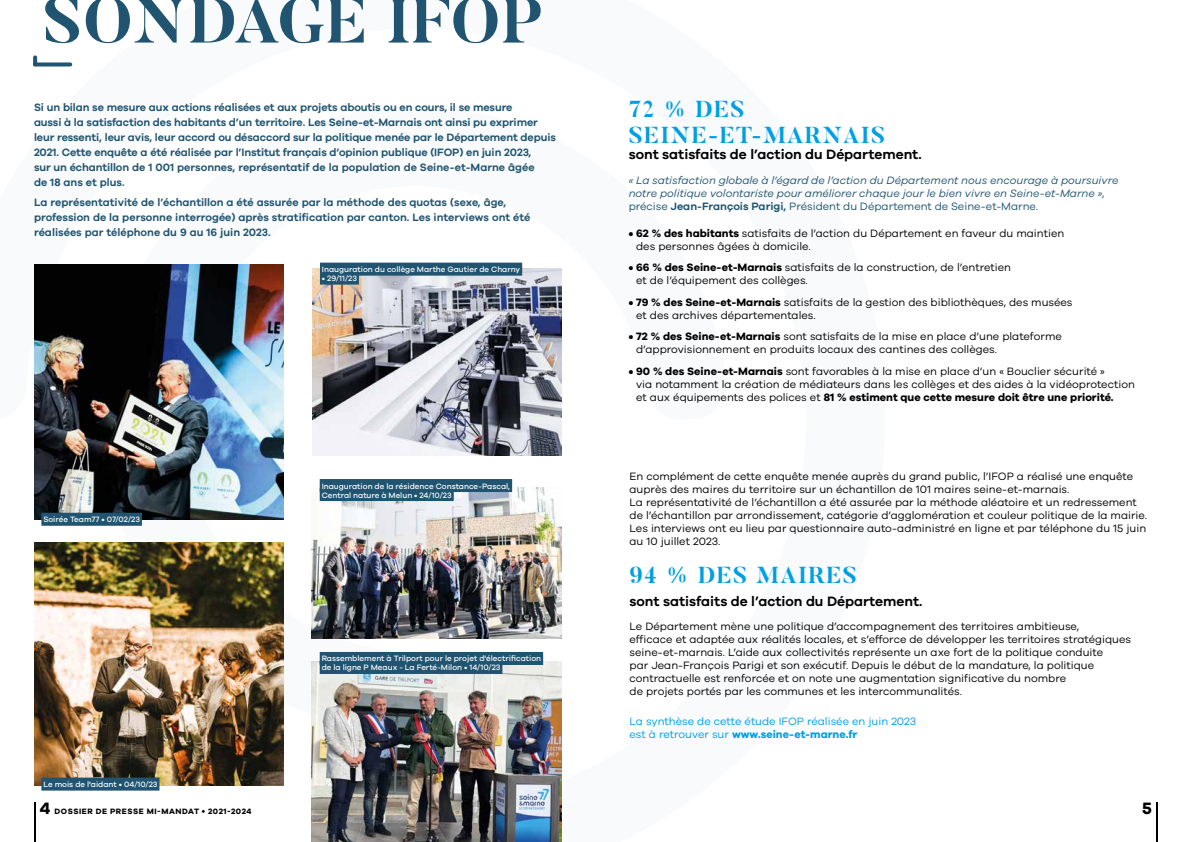
<style>
.page{position:relative;width:1191px;height:842px;background:#fff}
.page>*{position:absolute;margin:0;border:0;box-sizing:border-box;transform-origin:0 0}
.t1{font:700 64px "Butler";letter-spacing:.01em;color:#205470}
.t2{font:700 23px/26px "Butler";letter-spacing:.06em;color:#009fe3}
.t3{font:700 17px "Galano Grotesque";color:#000}
.t4{font:600 14px "Galano Grotesque";color:#000}
.t5{font:11px/13px "Galano Grotesque";color:#000}
.t6{font:600 11px/15px "Galano Grotesque";letter-spacing:-.01em;color:#205470}
.t7{font:italic 11px/13px "Galano Grotesque";color:#205470}
.t8{font:11px/13px "Galano Grotesque";color:#009fe3}
.t9{font:500 8px/9px "Galano Grotesque";color:#fff}
.t10{font:700 8px "Galano Grotesque";letter-spacing:.07em;color:#000}
.s1{font-style:normal}
.s2{font-weight:600;font-style:normal}
.s3{font-weight:800}
.s4{font-weight:700}
.s5{font-size:17px}
</style>
<div class="page">
<svg style="left:101px;top:262px;width:461px;height:468px"></svg>
<hr style="left:528px;top:0;width:35px;height:1px;background:#205470">
<svg style="left:35px;top:62px;width:35px;height:4px"></svg>
<svg style="left:33px;top:57px;width:4px;height:7px"></svg>
<img style="left:34px;top:264px;width:249px;height:256px">
<img style="left:312px;top:661px;width:249px;height:181px">
<img style="left:34px;top:543px;width:249px;height:242px">
<img style="left:312px;top:487px;width:249px;height:151px">
<div style="left:41px;top:513px;width:101px;height:13px;background:#205470"></div>
<div style="left:41px;top:778px;width:118px;height:13px;background:#205470"></div>
<div style="left:320px;top:652px;width:223px;height:13px;background:#205470"></div>
<div style="left:320px;top:661px;width:182px;height:13px;background:#205470"></div>
<div style="left:320px;top:479px;width:192px;height:13px;background:#205470"></div>
<div style="left:320px;top:488px;width:134px;height:13px;background:#205470"></div>
<img style="left:313px;top:269px;width:248px;height:186px">
<div style="left:320px;top:263px;width:202px;height:13px;background:#205470"></div>
<div style="left:320px;top:272px;width:39px;height:13px;background:#205470"></div>
<hr style="left:1156px;top:802px;width:1px;height:40px;background:#000">
<hr style="left:34px;top:802px;width:2px;height:40px;background:#000">
<h1 class="t1" style="left:43px;top:-21px;width:501px">SONDAGE IFOP</h1>
<p class="t6" style="left:34px;top:99px;width:523px">Si un bilan se mesure aux actions réalisées et aux projets aboutis ou en cours, il se mesure<br>aussi à la satisfaction des habitants d’un territoire. Les Seine-et-Marnais ont ainsi pu exprimer leur ressenti, leur avis, leur accord ou désaccord sur la politique menée par le Département depuis 2021. Cette enquête a été réalisée par l’Institut français d’opinion publique (IFOP) en juin 2023,<br>sur un échantillon de 1 001 personnes, représentatif de la population de Seine-et-Marne âgée<br>de 18 ans et plus.</p>
<p class="t6" style="left:34px;top:195px;width:498px">La représentativité de l’échantillon a été assurée par la méthode des quotas (sexe, âge, profession de la personne interrogée) après stratification par canton. Les interviews ont été réalisées par téléphone du 9 au 16 juin 2023.</p>
<p class="t9" style="left:322px;top:265px;width:200px">Inauguration du collège Marthe Gautier de Charny</p>
<p class="t9" style="left:322px;top:274px;width:36px">• 29/11/23</p>
<p class="t9" style="left:43px;top:515px;width:98px">Soirée Team77 • 07/02/23</p>
<p class="t9" style="left:43px;top:780px;width:116px">Le mois de l'aidant • 04/10/23</p>
<p class="t9" style="left:322px;top:481px;width:190px">Inauguration de la résidence Constance-Pascal,<br>Central nature à Melun • 24/10/23</p>
<p class="t9" style="left:322px;top:654px;width:221px">Rassemblement à Trilport pour le projet d'électrification de la ligne P Meaux - La Ferté-Milon • 14/10/23</p>
<h2 class="t2" style="left:628px;top:96px;width:258px">72 % DES<br>SEINE-ET-MARNAIS</h2>
<p class="t4" style="left:628px;top:146px;width:294px">sont satisfaits de l’action du Département.</p>
<p class="t7" style="left:628px;top:173px;width:491px">« La satisfaction globale à l’égard de l’action du Département nous encourage à poursuivre notre politique volontariste pour améliorer chaque jour le bien vivre en Seine-et-Marne »<span class="s1">, précise</span> <span class="s2">Jean-François Parigi,</span> <span class="s1">Président du Département de Seine-et-Marne.</span></p>
<p class="t5" style="left:636px;top:226px;width:430px;text-indent:-7px"><span class="s3">•</span> <span class="s4">62 % des habitants</span> satisfaits de l’action du Département en faveur du maintien des personnes âgées à domicile.</p>
<p class="t5" style="left:636px;top:261px;width:376px;text-indent:-7px"><span class="s3">•</span> <span class="s4">66 % des Seine-et-Marnais</span> satisfaits de la construction, de l’entretien et de l’équipement des collèges.</p>
<p class="t5" style="left:636px;top:295px;width:438px;text-indent:-7px"><span class="s3">•</span> <span class="s4">79 % des Seine-et-Marnais</span> satisfaits de la gestion des bibliothèques, des musées et des archives départementales.</p>
<p class="t5" style="left:636px;top:330px;width:427px;text-indent:-7px"><span class="s3">•</span> <span class="s4">72 % des Seine-et-Marnais</span> sont satisfaits de la mise en place d’une plateforme d’approvisionnement en produits locaux des cantines des collèges.</p>
<p class="t5" style="left:636px;top:364px;width:500px;text-indent:-7px"><span class="s3">•</span> <span class="s4">90 % des Seine-et-Marnais</span> sont favorables à la mise en place d’un « Bouclier sécurité »<br>via notamment la création de médiateurs dans les collèges et des aides à la vidéoprotection et aux équipements des polices et <span class="s4">81 % estiment que cette mesure doit être une priorité.</span></p>
<p class="t5" style="left:629px;top:470px;width:519px">En complément de cette enquête menée auprès du grand public, l’IFOP a réalisé une enquête auprès des maires du territoire sur un échantillon de 101 maires seine-et-marnais.<br>La représentativité de l’échantillon a été assurée par la méthode aléatoire et un redressement de l’échantillon par arrondissement, catégorie d’agglomération et couleur politique de la mairie.<br>Les interviews ont eu lieu par questionnaire auto-administré en ligne et par téléphone du 15 juin au 10 juillet 2023.</p>
<h2 class="t2" style="left:629px;top:562px;width:229px">94 % DES MAIRES</h2>
<p class="t4" style="left:629px;top:592px;width:294px">sont satisfaits de l’action du Département.</p>
<p class="t5" style="left:629px;top:619px;width:503px">Le Département mène une politique d’accompagnement des territoires ambitieuse,<br>efficace et adaptée aux réalités locales, et s’efforce de développer les territoires stratégiques seine-et-marnais. L’aide aux collectivités représente un axe fort de la politique conduite<br>par Jean-François Parigi et son exécutif. Depuis le début de la mandature, la politique contractuelle est renforcée et on note une augmentation significative du nombre<br>de projets portés par les communes et les intercommunalités.</p>
<p class="t8" style="left:629px;top:714px;width:288px">La synthèse de cette étude IFOP réalisée en juin 2023 est à retrouver sur <span class="s4">www.seine-et-marne.fr</span></p>
<p class="t10" style="left:40px;top:806px;width:213px"><span class="s5">4</span> DOSSIER DE PRESSE MI-MANDAT • 2021-2024</p>
<h3 class="t3" style="left:1142px;top:797px;width:11px">5</h3>
</div>
